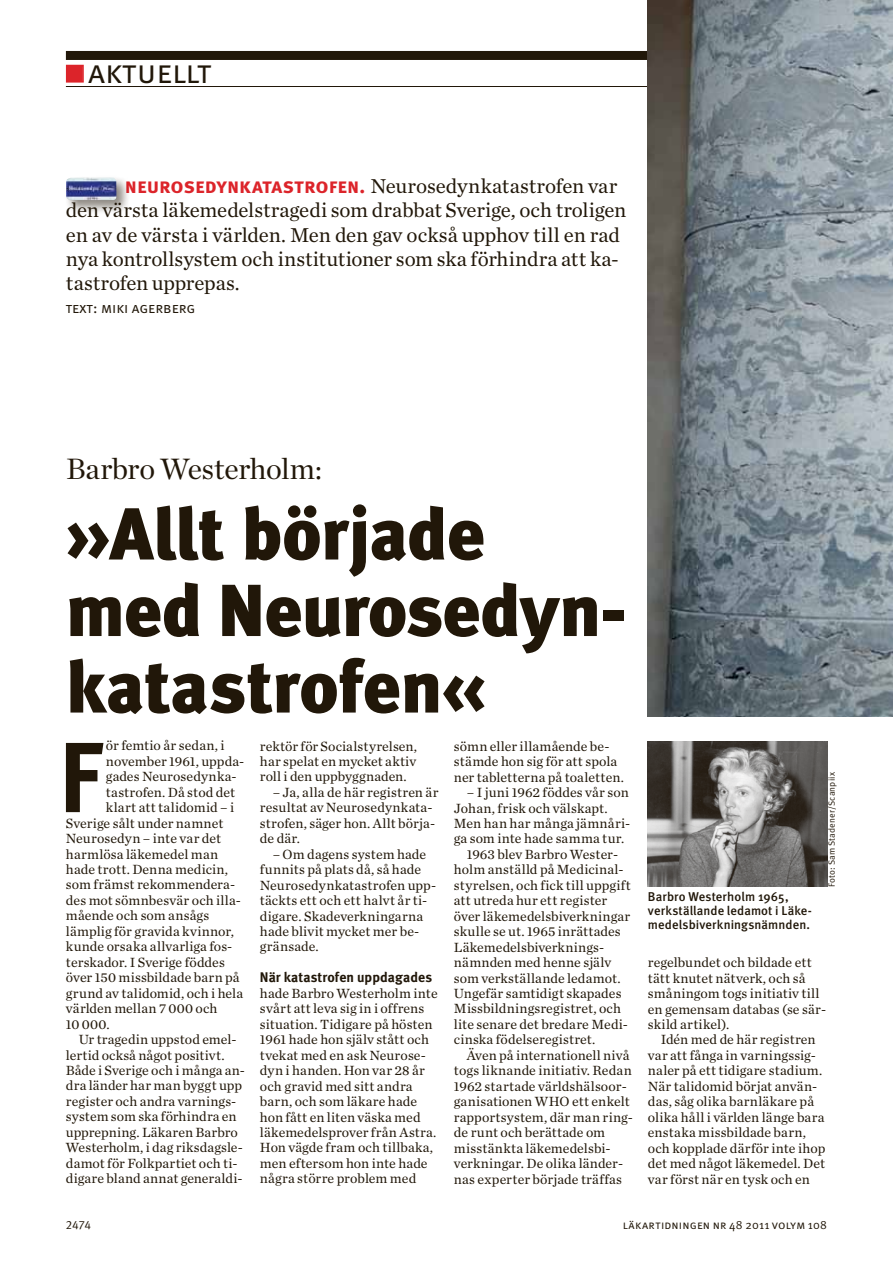
<style>
.page{position:relative;width:893px;height:1263px;background:#fff}
.page>*{position:absolute;margin:0;border:0;box-sizing:border-box;transform-origin:0 0}
.t1{font:99.6px "Meta LT Bold";color:#211709}
.t2{font:73.5px/76.5px "Meta LT Black";letter-spacing:-.01em;color:#211709}
.t3{font:33px "Meta LT Normal Small Caps";color:#211709}
.t4{font:30px "Chronicle LT Deck";letter-spacing:-.005em;color:#211709}
.t5{font:21px/24px "Chronicle LT Text";letter-spacing:-.005em;color:#211709}
.t6{font:15px "Meta LT Normal Small Caps";color:#211709}
.t7{font:13.95px/15.5px "Chronicle LT Text";letter-spacing:.01em;color:#211709}
.t8{font:13.95px "Meta LT Bold";letter-spacing:.005em;color:#211709}
.t9{font:12.75px/14.2px "Meta LT Medium";letter-spacing:.005em;color:#211709}
.t10{font:12px "Meta LT Normal Small Caps";letter-spacing:.015em;color:#211709}
.t11{font:12px "Meta LT Normal Utilities";color:#211709}
.t12{font:9px "Meta LT Normal";letter-spacing:.02em;color:#211709}
.s1{color:#dc242a}
.s2{font-family:"Meta LT Bold Small Caps";color:#dc242a}
</style>
<div class="page">
<div style="left:66px;top:51px;width:827px;height:9px;background:#211709"></div>
<hr style="left:66px;top:86px;width:827px;height:1px;background:#211709">
<div style="left:66px;top:65px;width:18px;height:18px;border:2px solid #dc242a"></div>
<img style="left:648px;top:0;width:245px;height:716px">
<img style="left:648px;top:741px;width:179px;height:145px">
<div style="left:64px;top:176px;width:67px;height:39px;background:#211709;opacity:.5"></div>
<img style="left:66px;top:177px;width:50px;height:23px">
<h3 class="t3" style="left:66px;top:52px;width:147px"><span class="s1">■</span> aktuellt</h3>
<p class="t5" style="left:66px;top:174px;width:562px;text-indent:59px"><span class="s2">neurosedynkatastrofen.</span> Neurosedynkatastrofen var den värsta läkemedelstragedi som drabbat Sverige, och troligen en av de värsta i världen. Men den gav också upphov till en rad nya kontrollsystem och institutioner som ska förhindra att ka&shy;tastrofen upprepas.</p>
<p class="t6" style="left:66px;top:300px;width:131px">text: miki agerberg</p>
<h3 class="t4" style="left:66px;top:450px;width:257px">Barbro Westerholm:</h3>
<h2 class="t2" style="left:66px;top:495px;width:562px">»Allt började med Neurosedyn&shy;katastrofen«</h2>
<h1 class="t1" style="left:59px;top:718px;width:45px">F</h1>
<p class="t7" style="left:106px;top:738px;width:120px">ör femtio år sedan, i</p>
<p class="t7" style="left:106px;top:753px;width:140px">november 1961, uppda-</p>
<p class="t7" style="left:106px;top:769px;width:132px">gades Neurosedynka-</p>
<p class="t7" style="left:106px;top:784px;width:131px">tastrofen. Då stod det</p>
<p class="t7" style="left:106px;top:800px;width:130px">klart att talidomid – i</p>
<p class="t7" style="left:66px;top:815px;width:159px">Sverige sålt under namnet</p>
<p class="t7" style="left:66px;top:830px;width:157px">Neurosedyn – inte var det</p>
<p class="t7" style="left:66px;top:846px;width:154px">harmlösa läkemedel man</p>
<p class="t7" style="left:66px;top:861px;width:164px">hade trott. Denna medicin,</p>
<p class="t7" style="left:66px;top:877px;width:171px">som främst rekommendera-</p>
<p class="t7" style="left:66px;top:892px;width:177px">des mot sömnbesvär och illa-</p>
<p class="t7" style="left:66px;top:908px;width:145px">mående och som ansågs</p>
<p class="t7" style="left:66px;top:923px;width:170px">lämplig för gravida kvinnor,</p>
<p class="t7" style="left:66px;top:939px;width:168px">kunde orsaka allvarliga fos-</p>
<p class="t7" style="left:66px;top:954px;width:160px">terskador. I Sverige föddes</p>
<p class="t7" style="left:66px;top:970px;width:175px">över 150 missbildade barn på</p>
<p class="t7" style="left:66px;top:985px;width:179px">grund av talidomid, och i hela</p>
<p class="t7" style="left:66px;top:1000px;width:153px">världen mellan 7 000 och</p>
<p class="t7" style="left:66px;top:1016px;width:45px">10 000.</p>
<p class="t7" style="left:79px;top:1031px;width:159px">Ur tragedin uppstod emel-</p>
<p class="t7" style="left:66px;top:1047px;width:160px">lertid också något positivt.</p>
<p class="t7" style="left:66px;top:1062px;width:181px">Både i Sverige och i många an-</p>
<p class="t7" style="left:66px;top:1078px;width:178px">dra länder har man byggt upp</p>
<p class="t7" style="left:66px;top:1093px;width:172px">register och andra varnings-</p>
<p class="t7" style="left:66px;top:1109px;width:172px">system som ska förhindra en</p>
<p class="t7" style="left:66px;top:1124px;width:173px">upprepning. Läkaren Barbro</p>
<p class="t7" style="left:66px;top:1140px;width:178px">Westerholm, i dag riksdagsle-</p>
<p class="t7" style="left:66px;top:1155px;width:173px">damot för Folkpartiet och ti-</p>
<p class="t7" style="left:66px;top:1171px;width:178px">digare bland annat generaldi-</p>
<p class="t7" style="left:260px;top:738px;width:159px;text-align:justify">rektör för Socialstyrelsen, har spelat en mycket aktiv roll i den uppbyggnaden.</p>
<p class="t7" style="left:260px;top:784px;width:180px;text-indent:13px">– Ja, alla de här registren är resultat av Neurosedynkata&shy;strofen, säger hon. Allt börja&shy;de där.</p>
<p class="t7" style="left:260px;top:846px;width:178px;text-indent:13px">– Om dagens system hade funnits på plats då, så hade<br>Neurosedynkatastrofen upp&shy;täckts ett och ett halvt år ti&shy;digare. Skadeverkningarna hade blivit mycket mer be&shy;gränsade.</p>
<p class="t8" style="left:260px;top:969px;width:174px">När katastrofen uppdagades</p>
<p class="t7" style="left:260px;top:985px;width:179px">hade Barbro Westerholm inte svårt att leva sig in i offrens situation. Tidigare på hösten<br>1961 hade hon själv stått och tvekat med en ask Neurose&shy;dyn i handen. Hon var 28 år och gravid med sitt andra barn, och som läkare hade hon fått en liten väska med läkemedelsprover från Astra.<br>Hon vägde fram och tillbaka, men eftersom hon inte hade några större problem med</p>
<p class="t7" style="left:454px;top:738px;width:171px">sömn eller illamående be&shy;stämde hon sig för att spola ner tabletterna på toaletten.</p>
<p class="t7" style="left:467px;top:784px;width:164px">– I juni 1962 föddes vår son</p>
<p class="t7" style="left:454px;top:800px;width:155px">Johan, frisk och välskapt.</p>
<p class="t7" style="left:454px;top:815px;width:178px">Men han har många jämnåri-</p>
<p class="t7" style="left:454px;top:831px;width:172px">ga som inte hade samma tur.</p>
<p class="t7" style="left:467px;top:846px;width:153px">1963 blev Barbro Wester-</p>
<p class="t7" style="left:454px;top:862px;width:171px">holm anställd på Medicinal-</p>
<p class="t7" style="left:454px;top:877px;width:179px">styrelsen, och fick till uppgift</p>
<p class="t7" style="left:454px;top:893px;width:155px">att utreda hur ett register</p>
<p class="t7" style="left:454px;top:908px;width:178px">över läkemedelsbiverkningar</p>
<p class="t7" style="left:454px;top:924px;width:168px">skulle se ut. 1965 inrättades</p>
<p class="t7" style="left:454px;top:939px;width:152px">Läkemedelsbiverknings-</p>
<p class="t7" style="left:454px;top:954px;width:159px">nämnden med henne själv</p>
<p class="t7" style="left:454px;top:970px;width:168px">som verkställande ledamot.</p>
<p class="t7" style="left:454px;top:985px;width:169px">Ungefär samtidigt skapades</p>
<p class="t7" style="left:454px;top:1001px;width:169px">Missbildningsregistret, och</p>
<p class="t7" style="left:454px;top:1016px;width:176px">lite senare det bredare Medi-</p>
<p class="t7" style="left:454px;top:1032px;width:143px">cinska födelseregistret.</p>
<p class="t7" style="left:467px;top:1047px;width:164px">Även på internationell nivå</p>
<p class="t7" style="left:454px;top:1063px;width:179px">togs liknande initiativ. Redan</p>
<p class="t7" style="left:454px;top:1078px;width:174px">1962 startade världshälsoor-</p>
<p class="t7" style="left:454px;top:1094px;width:177px">ganisationen WHO ett enkelt</p>
<p class="t7" style="left:454px;top:1109px;width:180px">rapportsystem, där man ring-</p>
<p class="t7" style="left:454px;top:1124px;width:153px">de runt och berättade om</p>
<p class="t7" style="left:454px;top:1140px;width:158px">misstänkta läkemedelsbi-</p>
<p class="t7" style="left:454px;top:1155px;width:171px">verkningar. De olika länder-</p>
<p class="t7" style="left:454px;top:1171px;width:170px">nas experter började träffas</p>
<p class="t9" style="left:648px;top:889px;width:165px">Barbro Westerholm 1965, verkställande ledamot i Läke&shy;medelsbiverkningsnämnden.</p>
<p class="t12" style="left:827px;top:887px;width:117px;rotate:-90deg">Foto: Sam Stadener/Scanpiix</p>
<p class="t7" style="left:648px;top:955px;width:180px">regelbundet och bildade ett tätt knutet nätverk, och så småningom togs initiativ till en gemensam databas (se sär&shy;skild artikel).</p>
<p class="t7" style="left:648px;top:1032px;width:179px;text-indent:13px">Idén med de här registren var att fånga in varningssig&shy;naler på ett tidigare stadium.<br>När talidomid börjat använ&shy;das, såg olika barnläkare på olika håll i världen länge bara enstaka missbildade barn, och kopplade därför inte ihop det med något läkemedel. Det var först när en tysk och en</p>
<p class="t11" style="left:66px;top:1218px;width:27px">2474</p>
<p class="t10" style="left:623px;top:1218px;width:206px">läkartidningen nr 48 2011 volym 108</p>
</div>
